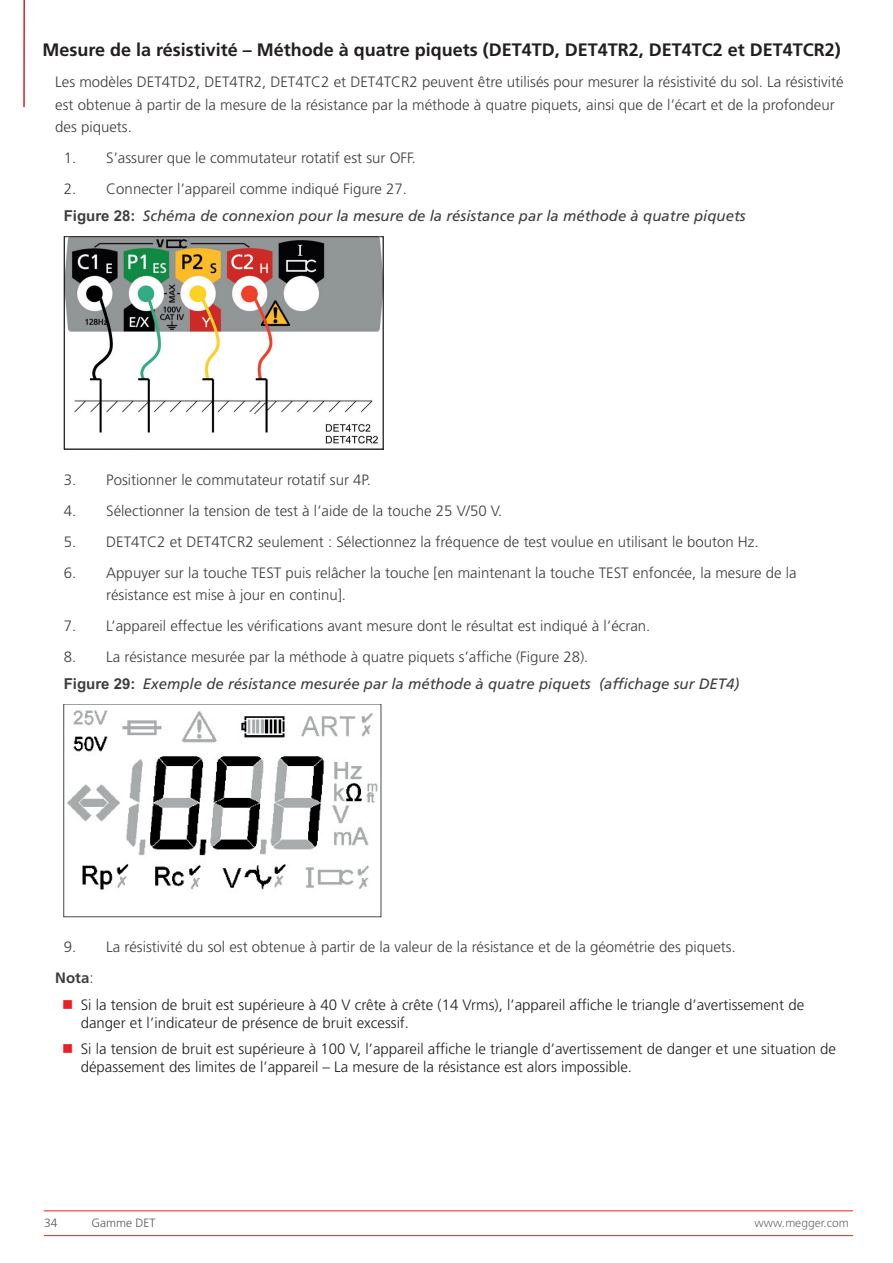
<style>
.page{position:relative;width:893px;height:1263px;background:#fff}
.page>*{position:absolute;margin:0;border:0;box-sizing:border-box;transform-origin:0 0}
.t1{font:700 18px "Frutiger LT Pro";color:#231f20}
.t2{font:300 15px/22.5px "Frutiger LT Pro";color:#3e3e3f}
.t3{font:300 15px/18px "Frutiger LT Pro";color:#231f20}
.t4{font:italic 15px/26.5px "Frutiger LT Pro";color:#3e3e3f}
.t5{font:300 12px "Frutiger LT Pro";color:#6c6d70}
.t6{font:300 12px "Frutiger LT Pro";color:#57585a}
.s1{font-weight:300;font-style:normal}
.s2{font-family:"Arial Unicode MS";font-weight:700;font-style:normal}
.s3{font-weight:700}
</style>
<div class="page">
<hr style="left:44px;top:1210px;width:809px;height:1px;background:#ee1d23">
<hr style="left:44px;top:1235px;width:809px;height:1px;background:#ee1d23">
<hr style="left:23px;top:0;width:2px;height:107px;background:#d1232a">
<img style="left:66px;top:238px;width:315px;height:206px">
<div style="left:64px;top:236px;width:319px;height:213px;border:1px solid #231f20"></div>
<img style="left:64px;top:704px;width:318px;height:213px">
<p class="t1" style="left:43px;top:39px;width:800px">Mesure de la résistivité – Méthode à quatre piquets (DET4TD, DET4TR2, DET4TC2 et DET4TCR2)</p>
<p class="t2" style="left:55px;top:71px;width:790px">Les modèles DET4TD2, DET4TR2, DET4TC2 et DET4TCR2 peuvent être utilisés pour mesurer la résistivité du sol. La résistivité est obtenue à partir de la mesure de la résistance par la méthode à quatre piquets, ainsi que de l’écart et de la profondeur des piquets.</p>
<p class="t2" style="left:64px;top:147px;width:354px">1. S’assurer que le commutateur rotatif est sur OFF.</p>
<p class="t4" style="left:64px;top:176px;width:683px"><span class="s1">2. Connecter l’appareil comme indiqué Figure 27.<br></span><span class="s2">Figure 28:</span> Schéma de connexion pour la mesure de la résistance par la méthode à quatre piquets</p>
<p class="t2" style="left:64px;top:468px;width:309px">3. Positionner le commutateur rotatif sur 4P.</p>
<p class="t2" style="left:64px;top:499px;width:440px">4. Sélectionner la tension de test à l’aide de la touche 25 V/50 V.</p>
<p class="t2" style="left:64px;top:530px;width:696px">5. DET4TC2 et DET4TCR2 seulement : Sélectionnez la fréquence de test voulue en utilisant le bouton Hz.</p>
<p class="t2" style="left:106px;top:561px;width:692px;text-indent:-43px">6. Appuyer sur la touche TEST puis relâcher la touche [en maintenant la touche TEST enfoncée, la mesure de la résistance est mise à jour en continu].</p>
<p class="t2" style="left:64px;top:615px;width:588px">7. L’appareil effectue les vérifications avant mesure dont le résultat est indiqué à l’écran.</p>
<p class="t4" style="left:64px;top:644px;width:677px"><span class="s1">8. La résistance mesurée par la méthode à quatre piquets s’affiche (Figure 28).<br></span><span class="s2">Figure 29:</span> Exemple de résistance mesurée par la méthode à quatre piquets (affichage sur DET4)</p>
<p class="t2" style="left:55px;top:932px;width:682px;line-height:31px;text-indent:9px">9. La résistivité du sol est obtenue à partir de la valeur de la résistance et de la géométrie des piquets.<br><span class="s3">Nota</span>:</p>
<p class="t3" style="left:81px;top:996px;width:725px">Si la tension de bruit est supérieure à 40 V crête à crête (14 Vrms), l’appareil affiche le triangle d’avertissement de danger et l’indicateur de présence de bruit excessif.</p>
<p class="t3" style="left:81px;top:1040px;width:757px">Si la tension de bruit est supérieure à 100 V, l’appareil affiche le triangle d’avertissement de danger et une situation de dépassement des limites de l’appareil – La mesure de la résistance est alors impossible.</p>
<p class="t6" style="left:44px;top:1216px;width:15px">34</p>
<p class="t6" style="left:92px;top:1216px;width:65px">Gamme DET</p>
<p class="t5" style="left:755px;top:1216px;width:96px">www.megger.com</p>
</div>
